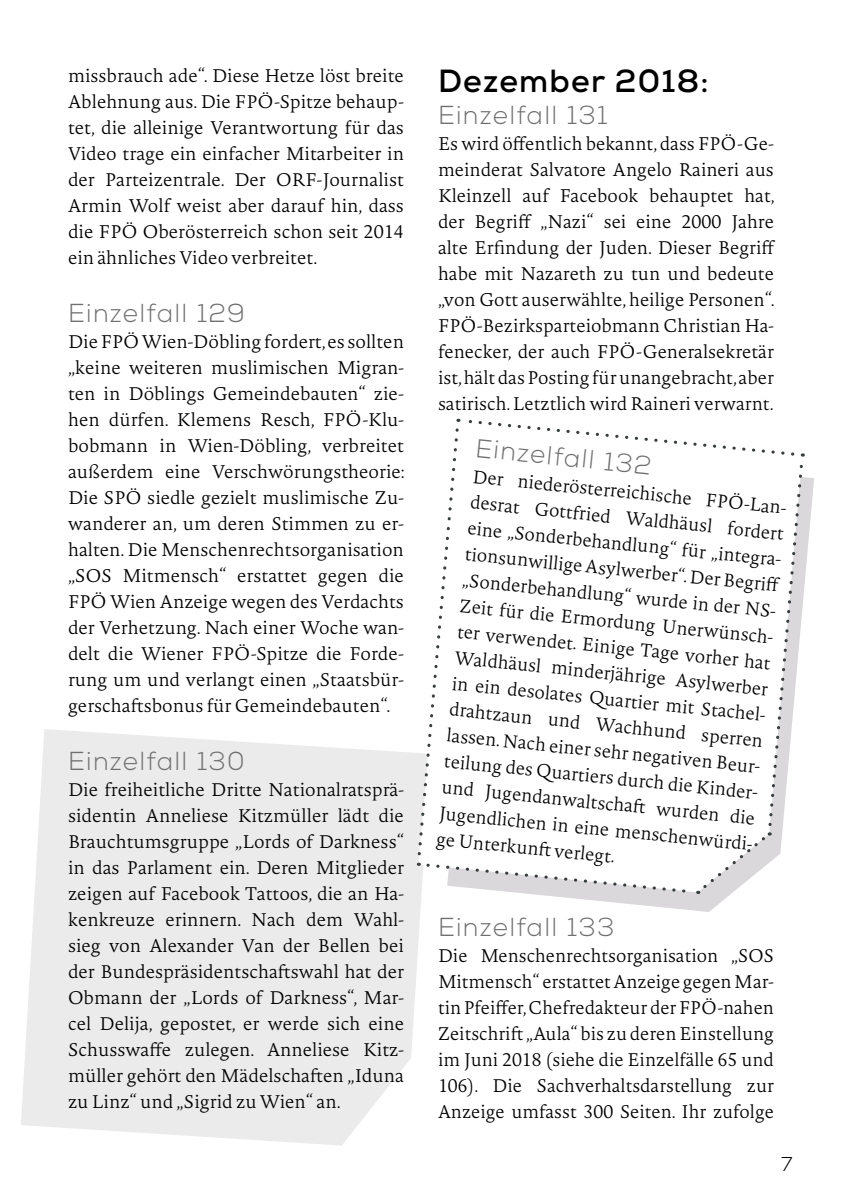
<style>
.page{position:relative;width:842px;height:1191px;background:#fff}
.page>*{position:absolute;margin:0;border:0;box-sizing:border-box;transform-origin:0 0}
.t1{font:700 32px "Nexa";letter-spacing:.04em;color:#000}
.t2{font:300 26px "Nexa";letter-spacing:.05em;color:#706f6f}
.t3{font:300 20px "Nexa";color:#000}
.t4{font:200 18px/26px "Novel Pro";color:#000;text-align:justify}
</style>
<div class="page">
<svg style="left:21px;top:729px;width:400px;height:416px;background:#ededed"></svg>
<svg style="left:542px;top:477px;width:272px;height:435px"></svg>
<svg style="left:415px;top:418px;width:390px;height:477px"></svg>
<p class="t4" style="left:68px;top:62px;width:337px">missbrauch ade“. Diese Hetze löst breite Ablehnung aus. Die FPÖ-Spitze behaup&shy;tet, die alleinige Verantwortung für das Video trage ein einfacher Mitarbeiter in der Parteizentrale. Der ORF-Journalist Armin Wolf weist aber darauf hin, dass die FPÖ Oberösterreich schon seit 2014 ein ähnliches Video verbreitet.</p>
<h2 class="t2" style="left:68px;top:298px;width:179px">Einzelfall 129</h2>
<p class="t4" style="left:68px;top:328px;width:338px">Die FPÖ Wien-Döbling fordert, es sollten „keine weiteren muslimischen Migran&shy;ten in Döblings Gemeindebauten“ zie&shy;hen dürfen. Klemens Resch, FPÖ-Klu&shy;bobmann in Wien-Döbling, verbreitet außerdem eine Verschwörungstheorie:<br>Die SPÖ siedle gezielt muslimische Zu&shy;wanderer an, um deren Stimmen zu er&shy;halten. Die Menschenrechtsorganisation „SOS Mitmensch“ erstattet gegen die FPÖ Wien Anzeige wegen des Verdachts der Verhetzung. Nach einer Woche wan&shy;delt die Wiener FPÖ-Spitze die Forde&shy;rung um und verlangt einen „Staatsbür&shy;gerschaftsbonus für Gemeindebauten“.</p>
<h2 class="t2" style="left:68px;top:746px;width:178px">Einzelfall 130</h2>
<p class="t4" style="left:68px;top:776px;width:337px">Die freiheitliche Dritte Nationalratsprä&shy;sidentin Anneliese Kitzmüller lädt die Brauchtumsgruppe „Lords of Darkness“ in das Parlament ein. Deren Mitglieder zeigen auf Facebook Tattoos, die an Ha&shy;kenkreuze erinnern. Nach dem Wahl&shy;sieg von Alexander Van der Bellen bei der Bundespräsidentschaftswahl hat der Obmann der „Lords of Darkness“, Mar&shy;cel Delija, gepostet, er werde sich eine Schusswaffe zulegen. Anneliese Kitz&shy;müller gehört den Mädelschaften „Iduna zu Linz“ und „Sigrid zu Wien“ an.</p>
<h1 class="t1" style="left:438px;top:60px;width:272px">Dezember 2018:</h1>
<h2 class="t2" style="left:438px;top:100px;width:171px">Einzelfall 131</h2>
<p class="t4" style="left:438px;top:130px;width:339px">Es wird öffentlich bekannt, dass FPÖ-Ge&shy;meinderat Salvatore Angelo Raineri aus Kleinzell auf Facebook behauptet hat, der Begriff „Nazi“ sei eine 2000 Jahre alte Erfindung der Juden. Dieser Begriff habe mit Nazareth zu tun und bedeute „von Gott auserwählte, heilige Personen“.<br>FPÖ-Bezirksparteiobmann Christian Ha&shy;fenecker, der auch FPÖ-Generalsekretär ist, hält das Posting für unangebracht, aber satirisch. Letztlich wird Raineri verwarnt.</p>
<h2 class="t2" style="left:477px;top:432px;width:178px;rotate:6deg">Einzelfall 132</h2>
<p class="t4" style="left:474px;top:462px;width:322px;text-align:left;rotate:6deg">Der niederösterreichische FPÖ-Lan&shy;desrat Gottfried Waldhäusl fordert eine „Sonderbehandlung“ für „integra&shy;tionsunwillige Asylwerber“. Der Begriff „Sonderbehandlung“ wurde in der NS-Zeit für die Ermordung Unerwünsch&shy;ter verwendet. Einige Tage vorher hat Waldhäusl minderjährige Asylwerber in ein desolates Quartier mit Stachel&shy;drahtzaun und Wachhund sperren lassen. Nach einer sehr negativen Beur&shy;teilung des Quartiers durch die Kinder&shy;und Jugendanwaltschaft wurden die Jugendlichen in eine menschenwürdi&shy;ge Unterkunft verlegt.</p>
<h2 class="t2" style="left:438px;top:912px;width:178px">Einzelfall 133</h2>
<p class="t4" style="left:438px;top:942px;width:337px">Die Menschenrechtsorganisation „SOS Mitmensch“ erstattet Anzeige gegen Mar&shy;tin Pfeiffer, Chefredakteur der FPÖ-nahen Zeitschrift „Aula“ bis zu deren Einstellung im Juni 2018 (siehe die Einzelfälle 65 und 106). Die Sachverhaltsdarstellung zur Anzeige umfasst 300 Seiten. Ihr zufolge</p>
<p class="t3" style="left:781px;top:1151px;width:13px">7</p>
</div>
